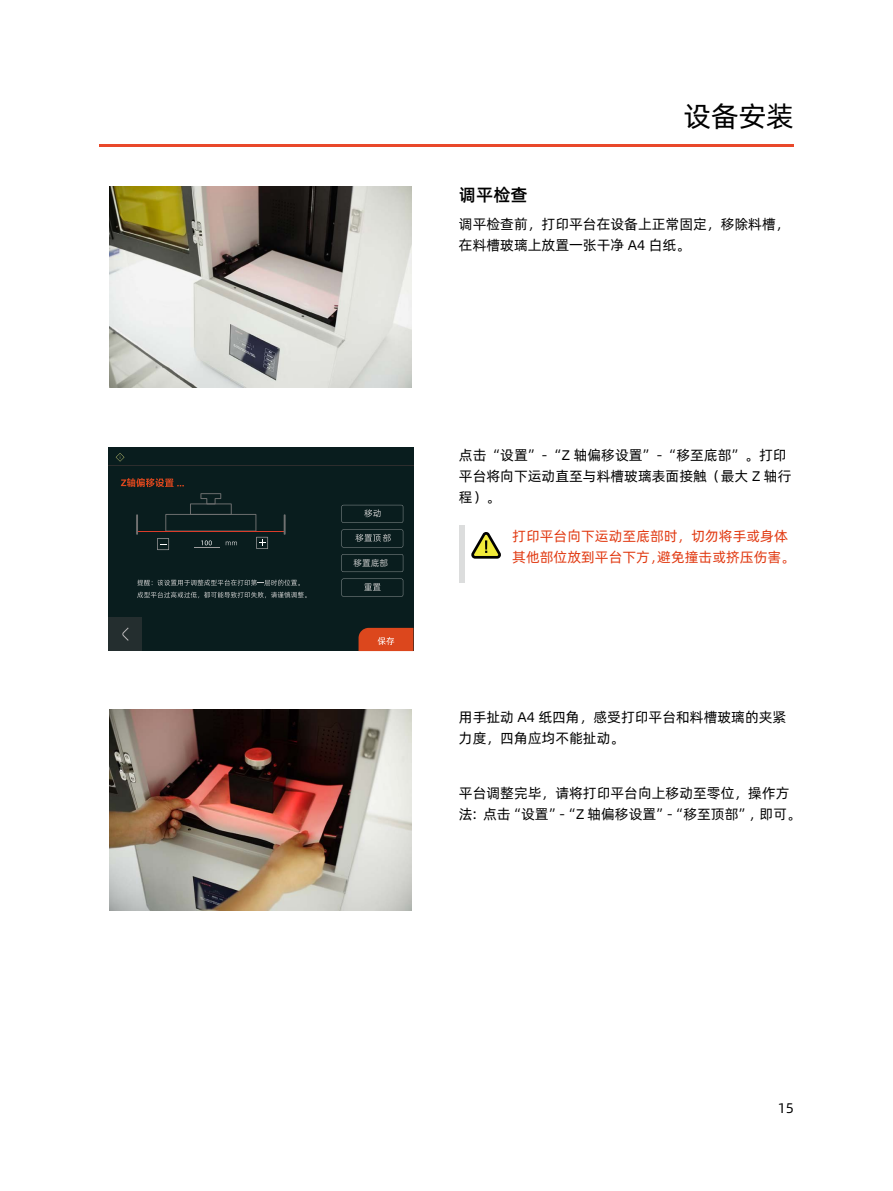
<style>
.page{position:relative;width:893px;height:1191px;background:#fff}
.page>*{position:absolute;margin:0;border:0;box-sizing:border-box;transform-origin:0 0}
.t1{font:28px "Alibaba Pu Hui Ti R";color:#000}
.t2{font:17.5px "Alibaba Pu Hui Ti M";color:#000}
.t3{font:14px/21px "Alibaba Pu Hui Ti R";color:#000}
.t4{font:14px "Alibaba Pu Hui Ti R";color:#e13911}
.t5{font:8.75px "Alibaba Pu Hui Ti R";color:#c8c9c9}
</style>
<div class="page">
<hr style="left:99px;top:144px;width:695px;height:2px;background:#e9482a">
<img style="left:109px;top:186px;width:303px;height:201px">
<img style="left:109px;top:709px;width:303px;height:202px">
<svg style="left:471px;top:532px;width:30px;height:27px"></svg>
<div style="left:459px;top:525px;width:6px;height:57px;background:#dcdddd"></div>
<div style="left:108px;top:448px;width:305px;height:203px;background:#091d1e"></div>
<hr style="left:108px;top:466px;width:305px;height:1px;background:#2d2d2d">
<div style="left:108px;top:617px;width:34px;height:34px;background:#242e2f"></div>
<svg style="left:122px;top:627px;width:7px;height:14px"></svg>
<svg style="left:121px;top:478px;width:63px;height:9px"></svg>
<svg style="left:226px;top:541px;width:11px;height:4px"></svg>
<svg style="left:165px;top:493px;width:91px;height:37px"></svg>
<svg style="left:194px;top:540px;width:25px;height:8px"></svg>
<hr style="left:137px;top:530px;width:148px;height:1px;background:#da3c2a">
<hr style="left:136px;top:514px;width:2px;height:21px;background:#707171">
<hr style="left:284px;top:514px;width:2px;height:21px;background:#707171">
<svg style="left:137px;top:579px;width:170px;height:19px"></svg>
<svg style="left:157px;top:538px;width:12px;height:12px"></svg>
<svg style="left:256px;top:537px;width:12px;height:12px"></svg>
<svg style="left:342px;top:505px;width:61px;height:18px"></svg>
<svg style="left:342px;top:529px;width:61px;height:18px"></svg>
<svg style="left:342px;top:554px;width:61px;height:18px"></svg>
<svg style="left:342px;top:578px;width:61px;height:18px"></svg>
<svg style="left:359px;top:628px;width:54px;height:23px"></svg>
<svg style="left:116px;top:453px;width:8px;height:8px"></svg>
<h1 class="t1" style="left:683px;top:95px;width:112px">设备安装</h1>
<p class="t2" style="left:459px;top:181px;width:70px">调平检查</p>
<p class="t3" style="left:459px;top:213px;width:332px">调平检查前，打印平台在设备上正常固定，移除料槽，在料槽玻璃上放置一张干净 A4 白纸。</p>
<p class="t3" style="left:459px;top:443px;width:334px">点击“设置”-“Z 轴偏移设置”-“移至底部”。打印平台将向下运动直至与料槽玻璃表面接触（最大 Z 轴行程）。</p>
<p class="t4" style="left:512px;top:525px;width:277px">打印平台向下运动至底部时，切勿将手或身体</p>
<p class="t5" style="left:353px;top:556px;width:36px">移置底部</p>
<p class="t4" style="left:512px;top:546px;width:284px">其他部位放到平台下方，避免撞击或挤压伤害。</p>
<p class="t3" style="left:459px;top:705px;width:329px">用手扯动 A4 纸四角，感受打印平台和料槽玻璃的夹紧力度，四角应均不能扯动。</p>
<p class="t3" style="left:459px;top:782px;width:343px">平台调整完毕，请将打印平台向上移动至零位，操作方法：点击“设置”-“Z 轴偏移设置”-“移至顶部”，即可。</p>
<p class="t3" style="left:778px;top:1096px;width:18px">15</p>
</div>
